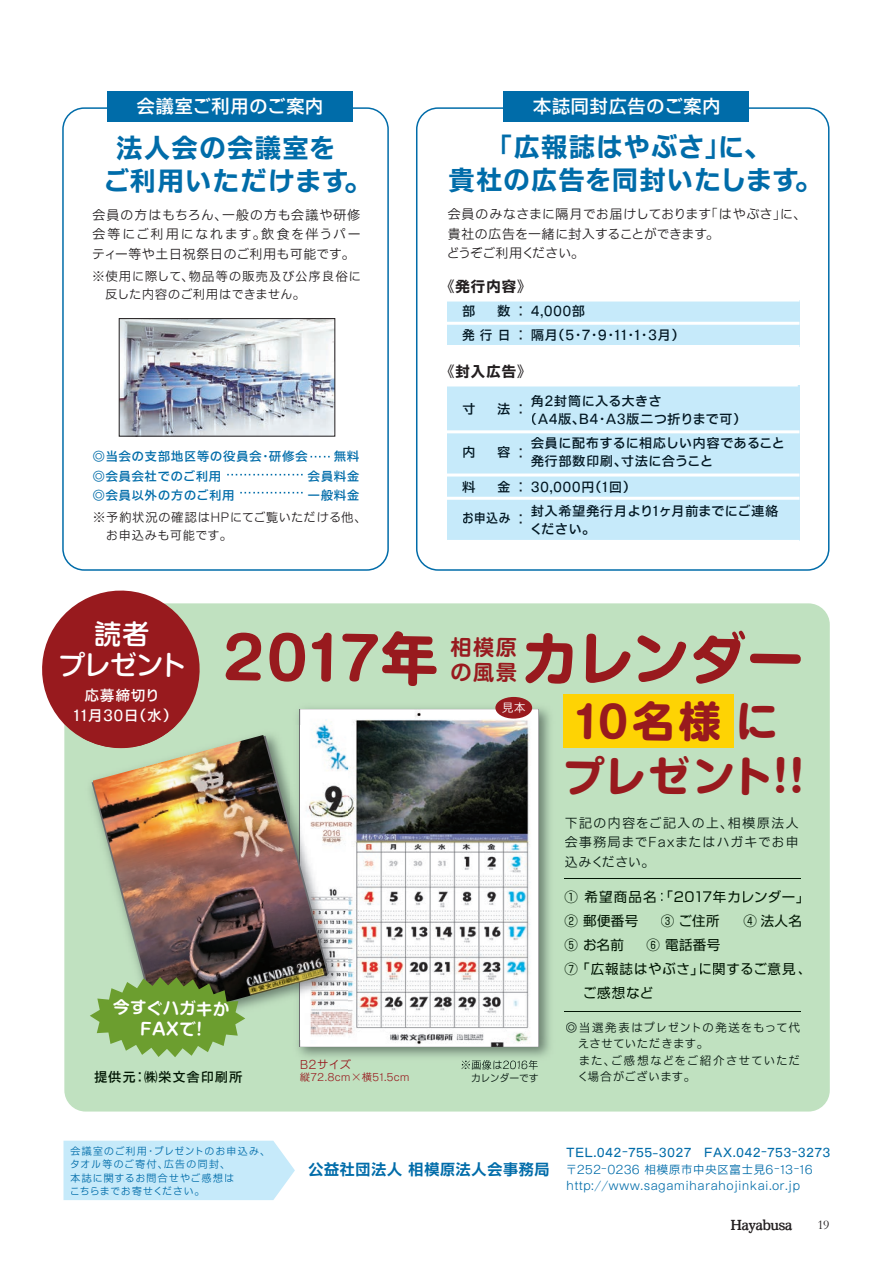
<style>
.page{position:relative;width:893px;height:1263px;background:#fff}
.page>*{position:absolute;margin:0;border:0;box-sizing:border-box;transform-origin:0 0}
.t1{font:700 57px "G Shin M Go Pro";color:#981a1e}
.t2{font:700 42px/54.4px "G Shin M Go Pro";color:#981a1e}
.t3{font:27px/33px "Ro NOW Std GE";letter-spacing:.02em;color:#006ca9;text-align:center}
.t4{font:500 27px/31.5px "G Shin M Go Pro";color:#fff;text-align:center}
.t5{font:500 18px "G Shin Go Pro";letter-spacing:.05em;color:#fff}
.t6{font:700 16.5px/21px "G Shin M Go Pro De";color:#fff;text-align:center}
.t7{font:700 15px "G Shin Go Pro De";letter-spacing:.05em;color:#006ca9}
.t8{font:15px/19.5px "Ro NOW Std GB";letter-spacing:.025em;color:#fff;text-align:center}
.t9{font:15px "Ro NOW Std GE";letter-spacing:.025em;color:#231f20}
.t10{font:13.5px/18px "Ro NOW Std GB";letter-spacing:.01em;color:#021722}
.t11{font:13.5px/24px "G Shin Go Pro";letter-spacing:.025em;color:#001502}
.t12{font:13.5px/19.5px "Ro NOW Std GM";letter-spacing:-.03em;color:#231f20}
.t13{font:13.5px/19.5px "Ro NOW Std GM";letter-spacing:.005em;color:#231f20;text-align:justify}
.t14{font:13.5px/19.5px "Ro NOW Std GM";letter-spacing:.05em;color:#071810;text-align:justify}
.t15{font:13.5px "Ro NOW Std MB";letter-spacing:-.05em;color:#231f20}
.t16{font:13.5px "Ro NOW Std GB";letter-spacing:.05em;color:#001502}
.t17{font:13.5px "Ro NOW Std GB";letter-spacing:.01em;color:#021722;scale:.9 1}
.t18{font:12.75px/18px "Ro NOW Std GM";letter-spacing:.02em;color:#231f20}
.t19{font:12.75px/19.5px "Ro NOW Std GB";letter-spacing:.025em;color:#006ca9;text-align:justify}
.t20{font:12px/16.5px "Ro NOW Std GM";letter-spacing:.025em;color:#006ca9}
.t21{font:12px/16.5px "Ro NOW Std GM";letter-spacing:.015em;color:#071810}
.t22{font:12px "Ro NOW Std GB";letter-spacing:.025em;color:#006ca9}
.t23{font:12px "Ro NOW Std GM";letter-spacing:-.005em;color:#981a1e}
.t24{font:12px "Ro NOW Std GM";color:#fff}
.t25{font:10.5px/13.5px "Ro NOW Std GM";letter-spacing:.06em;color:#006ca9}
.t26{font:10.5px/13.5px "Ro NOW Std GM";letter-spacing:-.005em;color:#071810}
.t27{font:10.5px "Ro NOW Std GM";letter-spacing:.025em;color:#981a1e}
.s1{font-size:13.35px;color:#101a21}
.s2{font-family:"Garamond"}
</style>
<div class="page">
<div style="left:64px;top:603px;width:766px;height:508px;background:#c0e1c0;border-radius:21px"></div>
<div style="left:447px;top:385px;width:352px;height:155px;background:#c6eafa"></div>
<div style="left:447px;top:300px;width:352px;height:46px;background:#c6eafa"></div>
<div style="left:62px;top:107px;width:327px;height:464px;border:2px solid #006ca9;border-radius:21px"></div>
<div style="left:416px;top:107px;width:413px;height:464px;border:2px solid #006ca9;border-radius:21px"></div>
<div style="left:107px;top:91px;width:246px;height:31px;background:#006ca9"></div>
<div style="left:503px;top:91px;width:246px;height:31px;background:#006ca9"></div>
<div style="left:64px;top:1141px;width:231px;height:59px;background:#c6eafa"></div>
<div style="left:71px;top:1173px;width:152px;height:9px;background:#c6eafa"></div>
<div style="left:225px;top:1173px;width:9px;height:9px;background:#c6eafa"></div>
<div style="left:71px;top:1186px;width:127px;height:10px;background:#c6eafa"></div>
<svg style="left:311px;top:456px;width:19px;height:1px"></svg>
<svg style="left:227px;top:474px;width:76px;height:1px"></svg>
<svg style="left:240px;top:492px;width:63px;height:1px"></svg>
<img style="left:121px;top:320px;width:212px;height:114px">
<div style="left:119px;top:318px;width:216px;height:118px;border:1px solid #231f20"></div>
<hr style="left:447px;top:298px;width:352px;height:3px;background:#fff">
<hr style="left:447px;top:322px;width:352px;height:3px;background:#fff">
<hr style="left:447px;top:345px;width:352px;height:3px;background:#fff">
<hr style="left:445px;top:383px;width:353px;height:3px;background:#fff">
<hr style="left:447px;top:473px;width:352px;height:3px;background:#fff">
<hr style="left:447px;top:497px;width:352px;height:3px;background:#fff">
<hr style="left:447px;top:430px;width:352px;height:3px;background:#fff">
<svg style="left:42px;top:590px;width:168px;height:169px"></svg>
<hr style="left:564px;top:879px;width:236px;height:1px;background:#001502">
<hr style="left:564px;top:1011px;width:236px;height:1px;background:#001502">
<div style="left:563px;top:694px;width:171px;height:54px;background:#fed304"></div>
<img style="left:297px;top:700px;width:253px;height:365px">
<img style="left:300px;top:709px;width:238px;height:338px">
<img style="left:462px;top:1060px;width:76px;height:6px">
<img style="left:82px;top:726px;width:266px;height:313px">
<img style="left:82px;top:726px;width:94px;height:22px">
<img style="left:93px;top:735px;width:235px;height:286px">
<svg style="left:90px;top:977px;width:155px;height:80px"></svg>
<div style="left:495px;top:697px;width:37px;height:22px;background:#981a1e;border-radius:50%"></div>
<h3 class="t5" style="left:137px;top:91px;width:188px">会議室ご利用のご案内</h3>
<h3 class="t5" style="left:533px;top:91px;width:189px">本誌同封広告のご案内</h3>
<h3 class="t3" style="left:103px;top:132px;width:270px;text-align:left;text-indent:13px">法人会の会議室を<br>ご利用いただけます。</h3>
<p class="t13" style="left:92px;top:205px;width:271px">会員の方はもちろん、一般の方も会議や研修会等にご利用になれます。飲食を伴うパーティー等や土日祝祭日のご利用も可能です。</p>
<p class="t18" style="left:92px;top:267px;width:271px">※使用に際して、物品等の販売及び公序良俗に　反した内容のご利用はできません。</p>
<p class="t19" style="left:92px;top:447px;width:217px;text-align:left">◎当会の支部地区等の役員会・研修会◎会員会社でのご利用<br>◎会員以外の方のご利用</p>
<p class="t19" style="left:308px;top:447px;width:53px;text-indent:26px">無料会員料金一般料金</p>
<p class="t18" style="left:93px;top:508px;width:276px">※予約状況の確認はHPにてご覧いただける他、　お申込みも可能です。</p>
<h3 class="t3" style="left:448px;top:131px;width:375px">「広報誌はやぶさ」に、<br>貴社の広告を同封いたします。</h3>
<p class="t12" style="left:446px;top:204px;width:362px">会員のみなさまに隔月でお届けしております「はやぶさ」に、貴社の広告を一緒に封入することができます。<br>どうぞご利用ください。</p>
<p class="t9" style="left:440px;top:276px;width:93px">《発行内容》</p>
<p class="t10" style="left:462px;top:298px;width:224px;line-height:24px;text-indent:35px">数<span class="s1">：</span> 4,000部<br>発行日<span class="s1">：</span>隔月（5・7・9・11・1・3月）</p>
<p class="t10" style="left:462px;top:301px;width:15px">部</p>
<p class="t9" style="left:440px;top:362px;width:93px">《封入広告》</p>
<p class="t10" style="left:497px;top:400px;width:32px">法<span class="s1">：</span></p>
<p class="t10" style="left:497px;top:443px;width:32px">容<span class="s1">：</span></p>
<p class="t10" style="left:497px;top:478px;width:140px">金<span class="s1">：</span> 30,000円（1回）</p>
<p class="t17" style="left:462px;top:509px;width:74px">お申込み<span class="s1">：</span></p>
<p class="t10" style="left:524px;top:392px;width:224px;text-indent:7px">角2封筒に入る大きさ<br>（A4版、B4・A3版二つ折りまで可）</p>
<p class="t10" style="left:531px;top:434px;width:256px">会員に配布するに相応しい内容であること発行部数印刷、寸法に合うこと</p>
<p class="t10" style="left:529px;top:502px;width:251px">封入希望発行月より1ヶ月前までにご連絡ください。</p>
<p class="t10" style="left:462px;top:400px;width:15px">寸</p>
<p class="t10" style="left:462px;top:443px;width:15px">内</p>
<p class="t10" style="left:462px;top:478px;width:15px">料</p>
<h3 class="t4" style="left:59px;top:614px;width:130px;rotate:1deg">読者<br>プレゼント</h3>
<p class="t8" style="left:73px;top:685px;width:106px">応募締切り<br>11月30日（水）</p>
<h1 class="t1" style="left:223px;top:610px;width:217px;rotate:1deg">2017年</h1>
<h1 class="t1" style="left:522px;top:610px;width:284px;rotate:1deg">カレンダー</h1>
<p class="t24" style="left:502px;top:700px;width:25px">見本</p>
<h2 class="t2" style="left:564px;top:687px;width:243px;rotate:1deg">10名様にプレゼント!!</h2>
<p class="t14" style="left:564px;top:813px;width:236px">下記の内容をご記入の上、相模原法人会事務局までFaxまたはハガキでお申込みください。</p>
<p class="t6" style="left:114px;top:993px;width:118px;rotate:2deg">今すぐハガキか<br>FAXで！</p>
<p class="t16" style="left:94px;top:1068px;width:150px">提供元：㈱栄文舎印刷所</p>
<p class="t25" style="left:69px;top:1144px;width:203px">会議室のご利用・プレゼントのお申込み、タオル等のご寄付、広告の同封、<br>本誌に関するお問合せやご感想は<br>こちらまでお寄せください。</p>
<p class="t23" style="left:300px;top:1056px;width:53px">B2サイズ</p>
<p class="t27" style="left:300px;top:1070px;width:112px">縦72.8cm×横51.5cm</p>
<p class="t26" style="left:461px;top:1058px;width:80px">※画像は2016年　カレンダーです</p>
<p class="t11" style="left:564px;top:883px;width:248px">① 希望商品名：「2017年カレンダー」<br>② 郵便番号　 ③ ご住所　 ④ 法人名<br>⑤ お名前　 ⑥ 電話番号<br>⑦「広報誌はやぶさ」に関するご意見、　 ご感想など</p>
<p class="t21" style="left:566px;top:1019px;width:236px">◎当選発表はプレゼントの発送をもって代　えさせていただきます。<br>　また、ご感想などをご紹介させていただ　く場合がございます。</p>
<p class="t7" style="left:308px;top:1157px;width:243px">公益社団法人 相模原法人会事務局</p>
<p class="t22" style="left:565px;top:1145px;width:267px">ＴＥＬ.042-755-3027 ＦＡＸ.042-753-3273</p>
<p class="t20" style="left:565px;top:1161px;width:261px">〒252-0236 相模原市中央区富士見6-13-16　http://www.sagamiharahojinkai.or.jp</p>
<p class="t15" style="left:731px;top:1215px;width:100px">Hayabusa　 <span class="s2">19</span></p>
</div>
